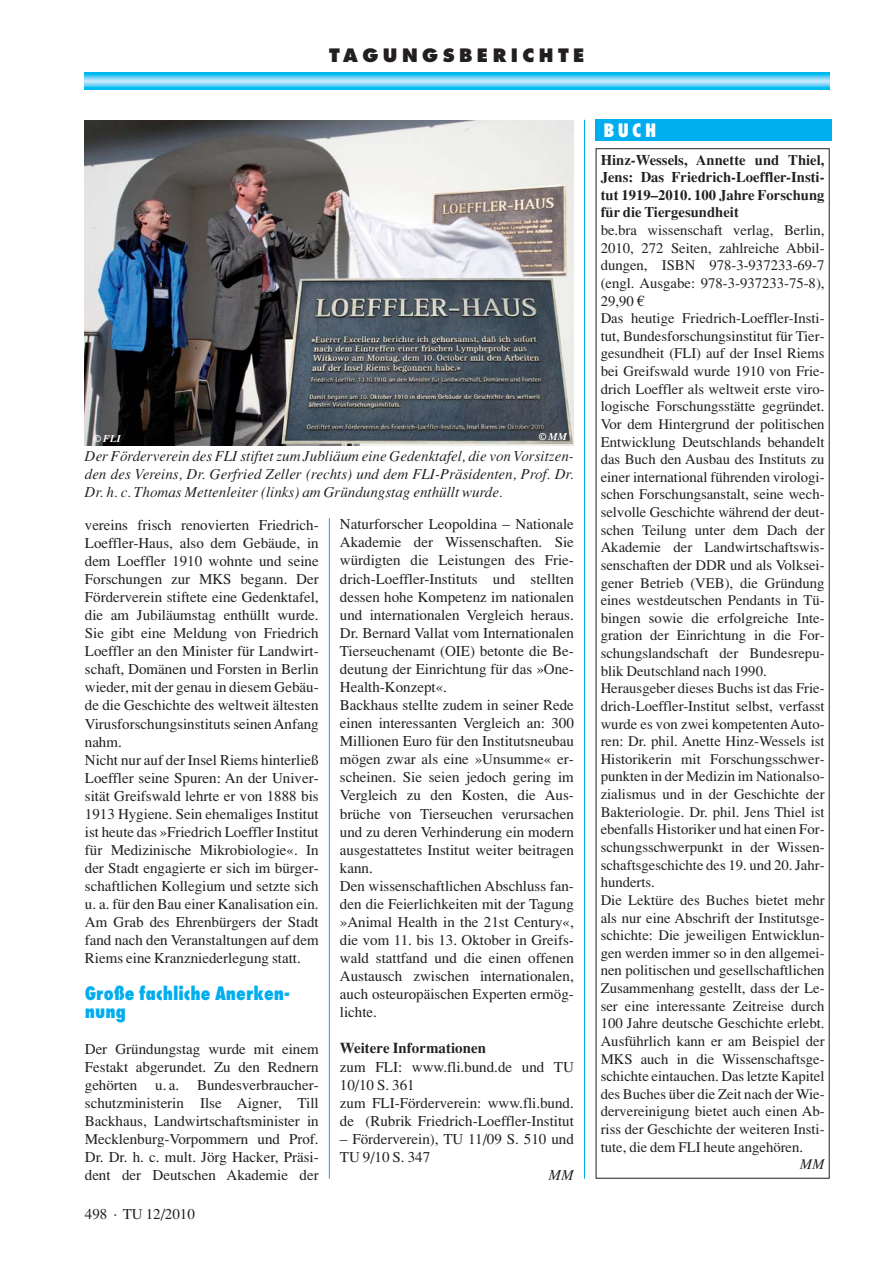
<style>
.page{position:relative;width:893px;height:1263px;background:#fff}
.page>*{position:absolute;margin:0;border:0;box-sizing:border-box;transform-origin:0 0}
.t1{font:800 condensed 18px/18px "Futura";color:#00adef}
.t2{font:800 18px "Futura";letter-spacing:.25em;color:#231f20}
.t3{font:800 condensed 18px "Futura";color:#fff}
.t4{font:15px/18px "Times";color:#231f20}
.t5{font:italic 15px/18px "Times";color:#231f20;text-align:justify}
.t6{font:700 15px "Times";color:#231f20}
.t7{font:14.7px/17.7px "Times";color:#231f20}
.t8{font:700 14.7px/17.7px "Times";color:#231f20;text-align:justify}
.t9{font:italic 14.7px "Times";color:#231f20}
.t10{font:italic 700 10.5px "Times";color:#fff}
.s1{font-family:"Linotype Euro Font Tto Z"}
</style>
<div class="page">
<hr style="left:584px;top:120px;width:1px;height:1058px;background:#00adef">
<hr style="left:329px;top:518px;width:1px;height:660px;background:#00adef">
<div style="left:85px;top:73px;width:744px;height:17px;background:#00b6f1"></div>
<div style="left:85px;top:74px;width:744px;height:15px;background:#00bcf2"></div>
<div style="left:85px;top:75px;width:744px;height:13px;background:#00c1f3"></div>
<div style="left:85px;top:75px;width:744px;height:12px;background:#2ac5f4"></div>
<div style="left:85px;top:76px;width:744px;height:11px;background:#44c7f4"></div>
<div style="left:85px;top:76px;width:744px;height:10px;background:#56caf5"></div>
<div style="left:85px;top:77px;width:744px;height:9px;background:#64cdf6"></div>
<div style="left:85px;top:77px;width:744px;height:8px;background:#73d1f6"></div>
<div style="left:85px;top:78px;width:744px;height:7px;background:#80d4f7"></div>
<div style="left:85px;top:78px;width:744px;height:6px;background:#8ed8f8"></div>
<div style="left:85px;top:79px;width:744px;height:5px;background:#98dbf8"></div>
<hr style="left:85px;top:79px;width:744px;height:4px;background:#a6dff9">
<hr style="left:85px;top:80px;width:744px;height:3px;background:#b0e2fa">
<hr style="left:85px;top:81px;width:744px;height:1px;background:#c7eafb">
<img style="left:85px;top:120px;width:489px;height:325px">
<img style="left:553px;top:278px;width:9px;height:77px">
<div style="left:595px;top:120px;width:236px;height:21px;background:#00adef"></div>
<p class="t2" style="left:329px;top:47px;width:257px">TAGUNGSBERICHTE</p>
<p class="t10" style="left:93px;top:434px;width:29px">© FLI</p>
<p class="t10" style="left:539px;top:433px;width:30px">©MM</p>
<p class="t5" style="left:85px;top:448px;width:490px">Der Förderverein des FLI stiftet zum Jubliäum eine Gedenktafel, die von Vorsitzen&shy;den des Vereins, Dr. Gerfried Zeller (rechts) und dem FLI-Präsidenten, Prof. Dr.<br>Dr. h. c. Thomas Mettenleiter (links) am Gründungstag enthüllt wurde.</p>
<p class="t4" style="left:85px;top:517px;width:235px">vereins frisch renovierten Friedrich-Loeffler-Haus, also dem Gebäude, in dem Loeffler 1910 wohnte und seine Forschungen zur MKS begann. Der Förderverein stiftete eine Gedenktafel, die am Jubiläumstag enthüllt wurde.<br>Sie gibt eine Meldung von Friedrich Loeffler an den Minister für Landwirt&shy;schaft, Domänen und Forsten in Berlin wieder, mit der genau in diesem Gebäu&shy;de die Geschichte des weltweit ältesten Virusforschungsinstituts seinen Anfang nahm.<br>Nicht nur auf der Insel Riems hinterließ Loeffler seine Spuren: An der Univer&shy;sität Greifswald lehrte er von 1888 bis 1913 Hygiene. Sein ehemaliges Institut ist heute das »Friedrich Loeffler Institut für Medizinische Mikrobiologie«. In der Stadt engagierte er sich im bürger&shy;schaftlichen Kollegium und setzte sich u. a. für den Bau einer Kanalisation ein.<br>Am Grab des Ehrenbürgers der Stadt fand nach den Veranstaltungen auf dem Riems eine Kranzniederlegung statt.</p>
<p class="t1" style="left:85px;top:985px;width:207px">Große fachliche Anerken&shy;nung</p>
<p class="t4" style="left:85px;top:1041px;width:235px;text-align:justify">Der Gründungstag wurde mit einem Festakt abgerundet. Zu den Rednern gehörten u. a. Bundesverbraucher&shy;schutzministerin Ilse Aigner, Till Backhaus, Landwirtschaftsminister in Mecklenburg-Vorpommern und Prof.<br>Dr. Dr. h. c. mult. Jörg Hacker, Präsi&shy;dent der Deutschen Akademie der</p>
<p class="t4" style="left:85px;top:1206px;width:112px">498 · TU 12/2010</p>
<p class="t4" style="left:340px;top:517px;width:235px">Naturforscher Leopoldina – Nationale Akademie der Wissenschaften. Sie würdigten die Leistungen des Frie&shy;drich-Loeffler-Instituts und stellten dessen hohe Kompetenz im nationalen und internationalen Vergleich heraus.<br>Dr. Bernard Vallat vom Internationalen Tierseuchenamt (OIE) betonte die Be&shy;deutung der Einrichtung für das »One-Health-Konzept«.<br>Backhaus stellte zudem in seiner Rede einen interessanten Vergleich an: 300<br>Millionen Euro für den Institutsneubau mögen zwar als eine »Unsumme« er&shy;scheinen. Sie seien jedoch gering im Vergleich zu den Kosten, die Aus&shy;brüche von Tierseuchen verursachen und zu deren Verhinderung ein modern ausgestattetes Institut weiter beitragen kann.<br>Den wissenschaftlichen Abschluss fan&shy;den die Feierlichkeiten mit der Tagung »Animal Health in the 21st Century«, die vom 11. bis 13. Oktober in Greifs&shy;wald stattfand und die einen offenen Austausch zwischen internationalen, auch osteuropäischen Experten ermög&shy;lichte.</p>
<p class="t6" style="left:340px;top:1043px;width:148px">Weitere Informationen</p>
<p class="t4" style="left:340px;top:1059px;width:235px">zum FLI: www.fli.bund.de und TU<br>10/10 S. 361<br>zum FLI-Förderverein: www.fli.bund. de (Rubrik Friedrich-Loeffler-Institut</p>
<p class="t4" style="left:340px;top:1131px;width:235px">– Förderverein), TU 11/09 S. 510 und<br>TU 9/10 S. 347</p>
<p class="t5" style="left:549px;top:1167px;width:26px">MM</p>
<p class="t3" style="left:604px;top:123px;width:54px">BUCH</p>
<p class="t8" style="left:601px;top:152px;width:225px">Hinz-Wessels, Annette und Thiel, Jens: Das Friedrich-Loeffler-Insti&shy;tut 1919–2010. 100 Jahre Forschung für die Tiergesundheit</p>
<p class="t7" style="left:601px;top:223px;width:225px">be.bra wissenschaft verlag, Berlin, 2010, 272 Seiten, zahlreiche Abbil&shy;dungen, ISBN 978-3-937233-69-7 (engl. Ausgabe: 978-3-937233-75-8), 29,90 <span class="s1">A<br></span>Das heutige Friedrich-Loeffler-Insti&shy;tut, Bundesforschungsinstitut für Tier&shy;gesundheit (FLI) auf der Insel Riems bei Greifswald wurde 1910 von Frie&shy;drich Loeffler als weltweit erste viro&shy;logische Forschungsstätte gegründet.<br>Vor dem Hintergrund der politischen Entwicklung Deutschlands behandelt das Buch den Ausbau des Instituts zu einer international führenden virologi&shy;schen Forschungsanstalt, seine wech&shy;selvolle Geschichte während der deut&shy;schen Teilung unter dem Dach der Akademie der Landwirtschaftswis&shy;senschaften der DDR und als Volksei&shy;gener Betrieb (VEB), die Gründung eines westdeutschen Pendants in Tü&shy;bingen sowie die erfolgreiche Inte&shy;gration der Einrichtung in die For&shy;schungslandschaft der Bundesrepu&shy;blik Deutschland nach 1990.<br>Herausgeber dieses Buchs ist das Frie&shy;drich-Loeffler-Institut selbst, verfasst wurde es von zwei kompetenten Auto&shy;ren: Dr. phil. Anette Hinz-Wessels ist Historikerin mit Forschungsschwer&shy;punkten in der Medizin im Nationalso&shy;zialismus und in der Geschichte der Bakteriologie. Dr. phil. Jens Thiel ist ebenfalls Historiker und hat einen For&shy;schungsschwerpunkt in der Wissen&shy;schaftsgeschichte des 19. und 20. Jahr&shy;hunderts.<br>Die Lektüre des Buches bietet mehr als nur eine Abschrift der Institutsge&shy;schichte: Die jeweiligen Entwicklun&shy;gen werden immer so in den allgemei&shy;nen politischen und gesellschaftlichen Zusammenhang gestellt, dass der Le&shy;ser eine interessante Zeitreise durch 100 Jahre deutsche Geschichte erlebt.<br>Ausführlich kann er am Beispiel der MKS auch in die Wissenschaftsge&shy;schichte eintauchen. Das letzte Kapitel des Buches über die Zeit nach der Wie&shy;dervereinigung bietet auch einen Ab&shy;riss der Geschichte der weiteren Insti&shy;tute, die dem FLI heute angehören.</p>
<p class="t9" style="left:800px;top:1159px;width:26px">MM</p>
</div>
